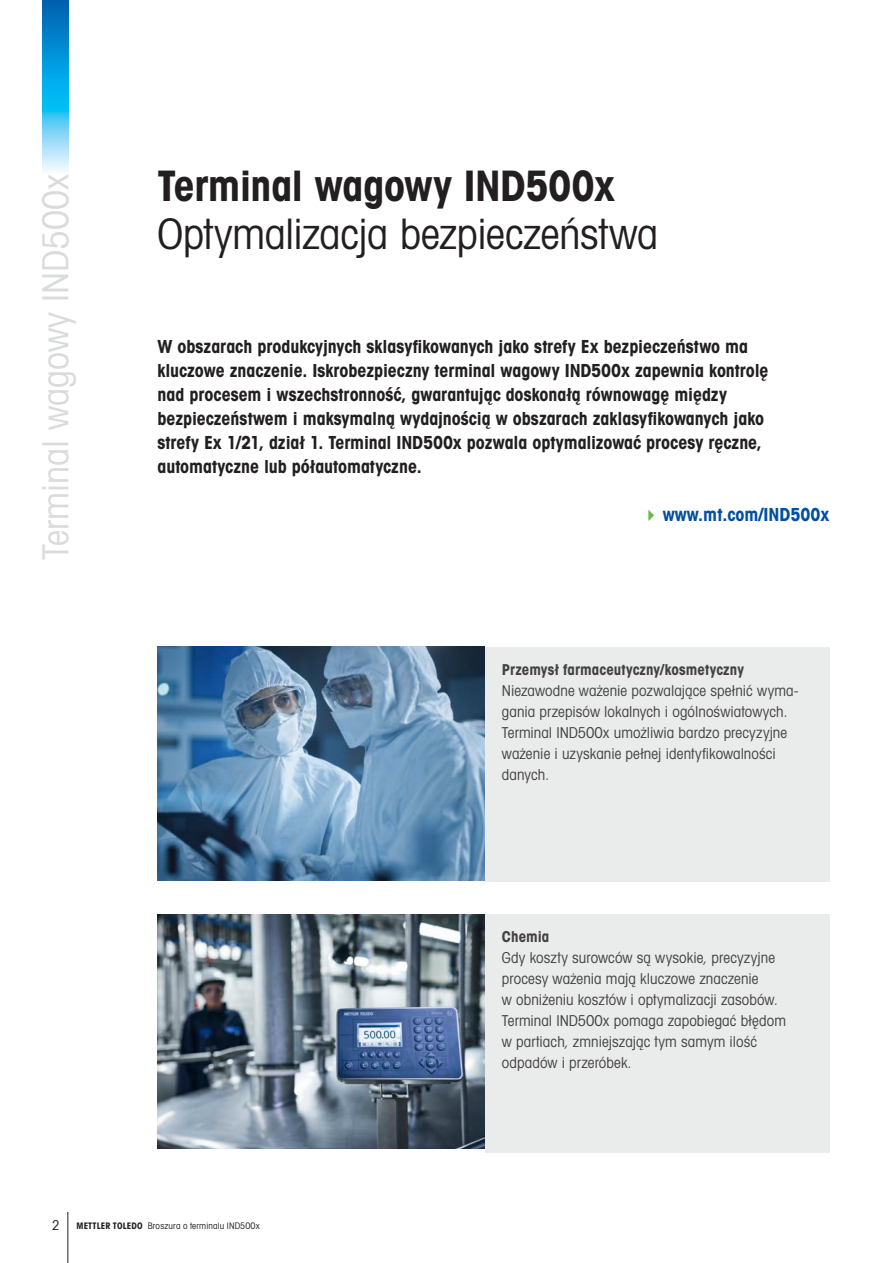
<style>
.page{position:relative;width:893px;height:1263px;background:#fff}
.page>*{position:absolute;margin:0;border:0;box-sizing:border-box;transform-origin:0 0}
.t1{font:42px "Avant Gardefor MT Bk";letter-spacing:-.01em;color:#231f20}
.t2{font:42px "Avant Gardefor MT Bd";letter-spacing:-.01em;color:#231f20}
.t3{font:36px "Avant Gardefor MT Bk";color:#dadbdd}
.t4{font:18px/24px "Avant Gardefor MT Bd";letter-spacing:-.005em;color:#231f20}
.t5{font:18px "Avant Gardefor MT Bd";color:#004fa3}
.t6{font:15px/21px "Avant Gardefor MT Bk";letter-spacing:.005em;color:#231f20}
.t7{font:15px "Avant Gardefor MT Bd";color:#231f20}
.t8{font:13.5px "Avant Gardefor MT Bk";color:#231f20}
.t9{font:9px "Avant Gardefor MT Bk";letter-spacing:.02em;color:#231f20}
.s1{font-family:"Avant Gardefor MT Bd"}
</style>
<div class="page">
<svg style="left:43px;top:0;width:25px;height:171px;background:#34ace2"></svg>
<hr style="left:68px;top:1212px;width:1px;height:51px;background:#231f20">
<hr style="left:892px;top:0;width:1px;height:519px;background:#e7e8e8">
<div style="left:485px;top:647px;width:344px;height:235px;background:#e7e8e8"></div>
<img style="left:157px;top:646px;width:328px;height:234px">
<div style="left:485px;top:914px;width:344px;height:238px;background:#e7e8e8"></div>
<img style="left:157px;top:914px;width:328px;height:234px">
<h2 class="t3" style="left:33px;top:560px;width:388px;rotate:-90deg">Terminal wagowy IND500x</h2>
<h1 class="t2" style="left:157px;top:158px;width:459px">Terminal wagowy IND500x</h1>
<h1 class="t1" style="left:157px;top:207px;width:502px">Optymalizacja bezpieczeństwa</h1>
<p class="t4" style="left:157px;top:334px;width:613px">W obszarach produkcyjnych sklasyfikowanych jako strefy Ex bezpieczeństwo ma kluczowe znaczenie. Iskrobezpieczny terminal wagowy IND500x zapewnia kontrolę nad procesem i wszechstronność, gwarantując doskonałą równowagę między bezpieczeństwem i maksymalną wydajnością w obszarach zaklasyfikowanych jako strefy Ex 1/21, dział 1. Terminal IND500x pozwala optymalizować procesy ręczne, automatyczne lub półautomatyczne.</p>
<p class="t5" style="left:663px;top:503px;width:168px">www.mt.com/IND500x</p>
<p class="t7" style="left:502px;top:660px;width:244px">Przemysł farmaceutyczny/kosmetyczny</p>
<p class="t6" style="left:502px;top:680px;width:298px">Niezawodne ważenie pozwalające spełnić wyma&shy;gania przepisów lokalnych i ogólnoświatowych.<br>Terminal IND500x umożliwia bardzo precyzyjne ważenie i uzyskanie pełnej identyfikowalności danych.</p>
<p class="t8" style="left:52px;top:1217px;width:9px">2</p>
<p class="t9" style="left:77px;top:1220px;width:185px"><span class="s1">METTLER TOLEDO</span> Broszura o terminalu IND500x</p>
<p class="t7" style="left:502px;top:927px;width:49px">Chemia</p>
<p class="t6" style="left:502px;top:947px;width:285px">Gdy koszty surowców są wysokie, precyzyjne procesy ważenia mają kluczowe znaczenie<br>w obniżeniu kosztów i optymalizacji zasobów.<br>Terminal IND500x pomaga zapobiegać błędom w partiach, zmniejszając tym samym ilość odpadów i przeróbek.</p>
</div>
